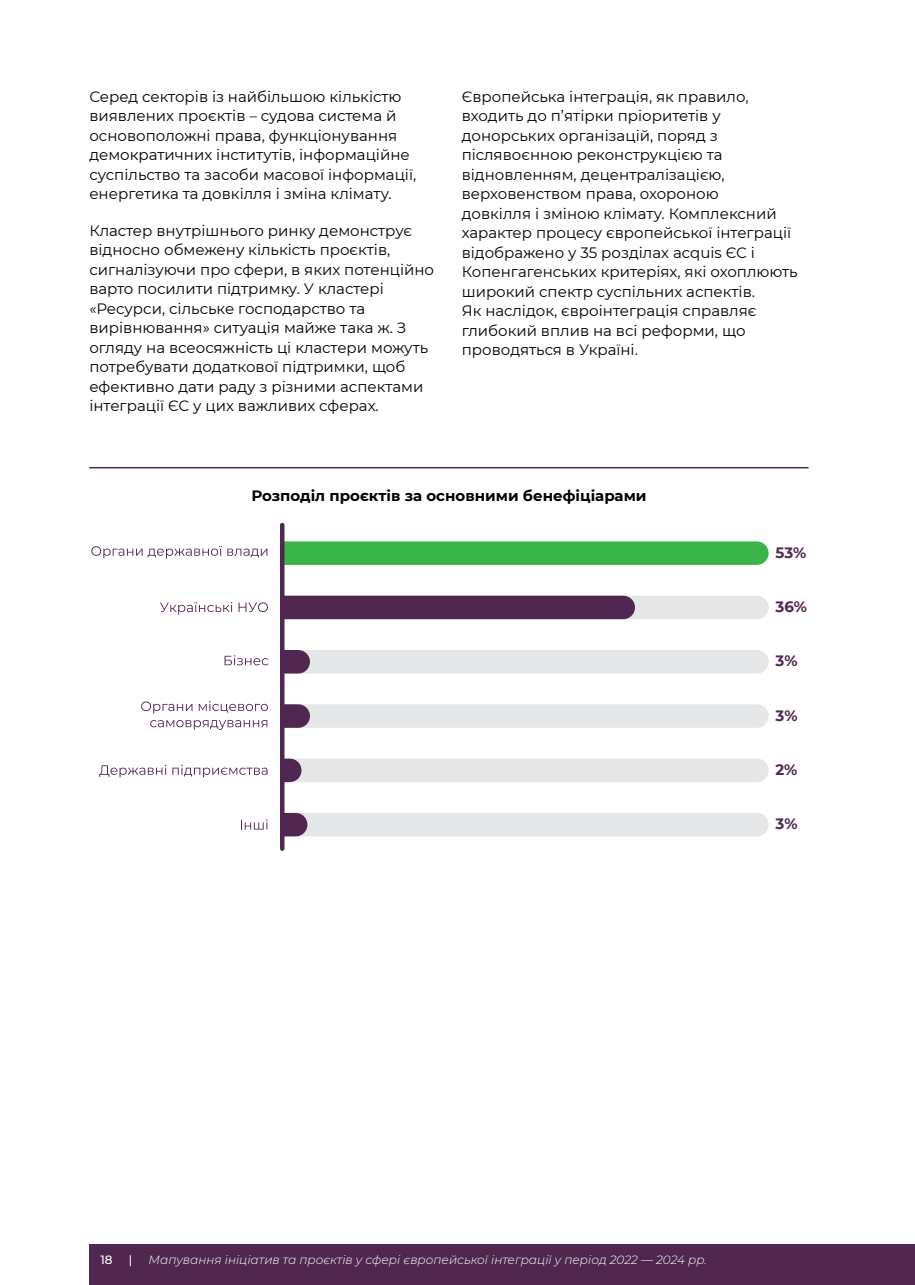
<style>
.page{position:relative;width:915px;height:1285px;background:#fff}
.page>*{position:absolute;margin:0;border:0;box-sizing:border-box;transform-origin:0 0}
.t1{font:15px/19.5px "Montserrat";color:#000}
.t2{font:700 15px "Montserrat";color:#000}
.t3{font:700 15px "Montserrat";color:#502751}
.t4{font:italic 300 12px "Montserrat";color:#fff}
.t5{font:500 12px "Montserrat";color:#fff}
</style>
<div class="page">
<div style="left:89px;top:1244px;width:825px;height:40px;background:#502751"></div>
<hr style="left:89px;top:467px;width:719px;height:1px;background:#502550">
<svg style="left:241px;top:819px;width:26px;height:10px"></svg>
<svg style="left:99px;top:764px;width:67px;height:13px"></svg>
<svg style="left:172px;top:764px;width:95px;height:13px"></svg>
<svg style="left:141px;top:701px;width:51px;height:12px"></svg>
<svg style="left:199px;top:701px;width:69px;height:11px"></svg>
<svg style="left:150px;top:720px;width:117px;height:9px"></svg>
<svg style="left:224px;top:655px;width:44px;height:10px"></svg>
<svg style="left:160px;top:602px;width:72px;height:12px"></svg>
<svg style="left:238px;top:602px;width:30px;height:10px"></svg>
<svg style="left:91px;top:546px;width:51px;height:12px"></svg>
<svg style="left:148px;top:546px;width:119px;height:12px"></svg>
<svg style="left:284px;top:541px;width:484px;height:24px;background:#3db64e"></svg>
<svg style="left:284px;top:595px;width:484px;height:24px;background:#7d607e"></svg>
<div style="left:284px;top:650px;width:484px;height:23px;background:#e5e6e7"></div>
<div style="left:284px;top:704px;width:484px;height:23px;background:#e5e6e7"></div>
<svg style="left:284px;top:758px;width:484px;height:24px;background:#e1e0e2"></svg>
<svg style="left:284px;top:812px;width:484px;height:24px;background:#dfdee1"></svg>
<hr style="left:280px;top:525px;width:4px;height:323px;background:#502750">
<p class="t1" style="left:89px;top:86px;width:328px">Серед секторів із най більшою кількістю виявлених проєктів – судова система й основоположні права, функціонування демократичних інститутів, інформацій не суспільство та засоби масової інформації, енергетика та довкілля і зміна клімату.</p>
<p class="t1" style="left:89px;top:220px;width:346px">Кластер внутрішнього ринку демонструє відносно обмежену кількість проєктів, сигналізуючи про сфери, в яких потенцій но варто посилити підтримку. У кластері «Ресурси, сільське господарство та вирівнювання» ситуація майже така ж. З огляду на всеосяжність ці кластери можуть потребувати додаткової підтримки, щоб ефективно дати раду з різними аспектами інтеграції ЄС у цих важливих сферах.</p>
<p class="t1" style="left:461px;top:86px;width:337px">Європейська інтеграція, як правило, входить до п’ятірки пріоритетів у донорських організацій, поряд з післявоєнною реконструкцією та відновленням, децентралізацією, верховенством права, охороною<br>довкілля і зміною клімату. Комплексний характер процесу європей ської інтеграції відображено у 35 розділах acquis ЄС і Копенгагенських критеріях, які охоплюють широкий спектр суспільних аспектів.<br>Як наслідок, євроінтеграція справляє глибокий вплив на всі реформи, що проводяться в Україні.</p>
<p class="t2" style="left:251px;top:484px;width:396px">Розподіл проєктів за основними бенефіціарами</p>
<p class="t3" style="left:775px;top:542px;width:32px">53%</p>
<p class="t3" style="left:775px;top:596px;width:33px">36%</p>
<p class="t3" style="left:775px;top:650px;width:24px">3%</p>
<p class="t3" style="left:775px;top:704px;width:24px">3%</p>
<p class="t3" style="left:775px;top:758px;width:23px">2%</p>
<p class="t3" style="left:775px;top:812px;width:24px">3%</p>
<p class="t5" style="left:100px;top:1250px;width:14px">18</p>
<p class="t5" style="left:129px;top:1250px;width:5px">|</p>
<p class="t4" style="left:148px;top:1251px;width:559px">Мапування ініціатив та проєктів у сфері європейської інтеграції у період 2022 — 2024 рр.</p>
</div>
